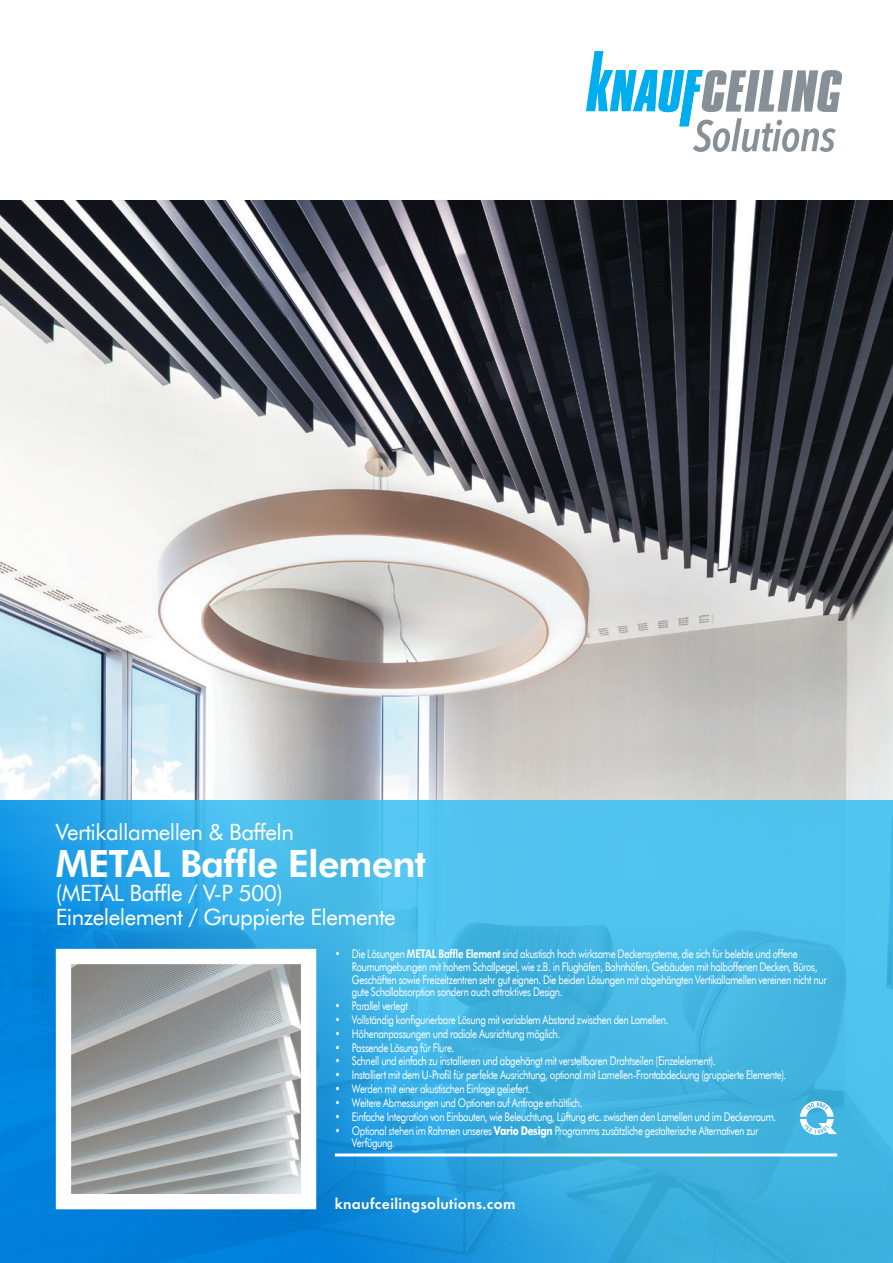
<style>
.page{position:relative;width:893px;height:1263px;background:#fff}
.page>*{position:absolute;margin:0;border:0;box-sizing:border-box;transform-origin:0 0}
.t1{font:800 37.5px "Futura TL";letter-spacing:-.025em;color:#fff}
.t2{font:22.5px/24px "Futura TL";letter-spacing:-.025em;color:#fff}
.t3{font:600 15.75px "Futura PT";letter-spacing:.02em;color:#fff}
.t4{font:12px/12.8px "Futura TL";letter-spacing:-.035em;color:#fff;scale:.8 1}
.s1{font-weight:800}
.s2{font-weight:700}
</style>
<div class="page">
<img style="left:0;top:200px;width:893px;height:600px">
<svg style="left:0;top:800px;width:893px;height:463px;background:#40b0e4"></svg>
<hr style="left:335px;top:1153px;width:502px;height:3px;background:#fff">
<svg style="left:800px;top:1101px;width:37px;height:34px"></svg>
<img style="left:72px;top:965px;width:228px;height:228px">
<svg style="left:586px;top:51px;width:256px;height:101px"></svg>
<h2 class="t2" style="left:56px;top:819px;width:240px">Vertikallamellen &amp; Baffeln</h2>
<h1 class="t1" style="left:56px;top:838px;width:372px">METAL Baffle Element</h1>
<h2 class="t2" style="left:56px;top:880px;width:342px">(METAL Baffle / V-P 500)<br>Einzelelement / Gruppierte Elemente</h2>
<p class="t4" style="left:352px;top:947px;width:595px;text-indent:-17px">• Die Lösungen <span class="s1">METAL Baffle Element</span> sind akustisch hoch wirksame Deckensysteme, die sich für belebte und offene Raumumgebungen mit hohem Schallpegel, wie z.B. in Flughäfen, Bahnhöfen, Gebäuden mit halboffenen Decken, Büros, Geschäften sowie Freizeitzentren sehr gut eignen. Die beiden Lösungen mit abgehängten Vertikallamellen vereinen nicht nur gute Schallabsorption sondern auch attraktives Design.</p>
<p class="t4" style="left:335px;top:999px;width:93px">• Parallel verlegt</p>
<p class="t4" style="left:335px;top:1013px;width:419px">• Vollständig konfigurierbare Lösung mit variablem Abstand zwischen den Lamellen.</p>
<p class="t4" style="left:335px;top:1027px;width:283px">• Höhenanpassungen und radiale Ausrichtung möglich.</p>
<p class="t4" style="left:335px;top:1040px;width:151px">• Passende Lösung für Flure.</p>
<p class="t4" style="left:335px;top:1054px;width:477px">• Schnell und einfach zu installieren und abgehängt mit verstellbaren Drahtseilen (Einzelelement).</p>
<p class="t4" style="left:335px;top:1068px;width:566px">• Installiert mit dem U-Profil für perfekte Ausrichtung, optional mit Lamellen-Frontabdeckung (gruppierte Elemente).</p>
<p class="t4" style="left:335px;top:1082px;width:246px">• Werden mit einer akustischen Einlage geliefert.</p>
<p class="t4" style="left:335px;top:1096px;width:311px">• Weitere Abmessungen und Optionen auf Anfrage erhältlich.</p>
<p class="t4" style="left:335px;top:1109px;width:553px">• Einfache Integration von Einbauten, wie Beleuchtung, Lüftung etc. zwischen den Lamellen und im Deckenraum.</p>
<p class="t4" style="left:352px;top:1123px;width:510px;text-indent:-17px">• Optional stehen im Rahmen unseres <span class="s2">Vario Design</span> Programms zusätzliche gestalterische Alternativen zur<br>Verfügung.</p>
<h3 class="t3" style="left:335px;top:1194px;width:182px">knaufceilingsolutions.com</h3>
</div>
